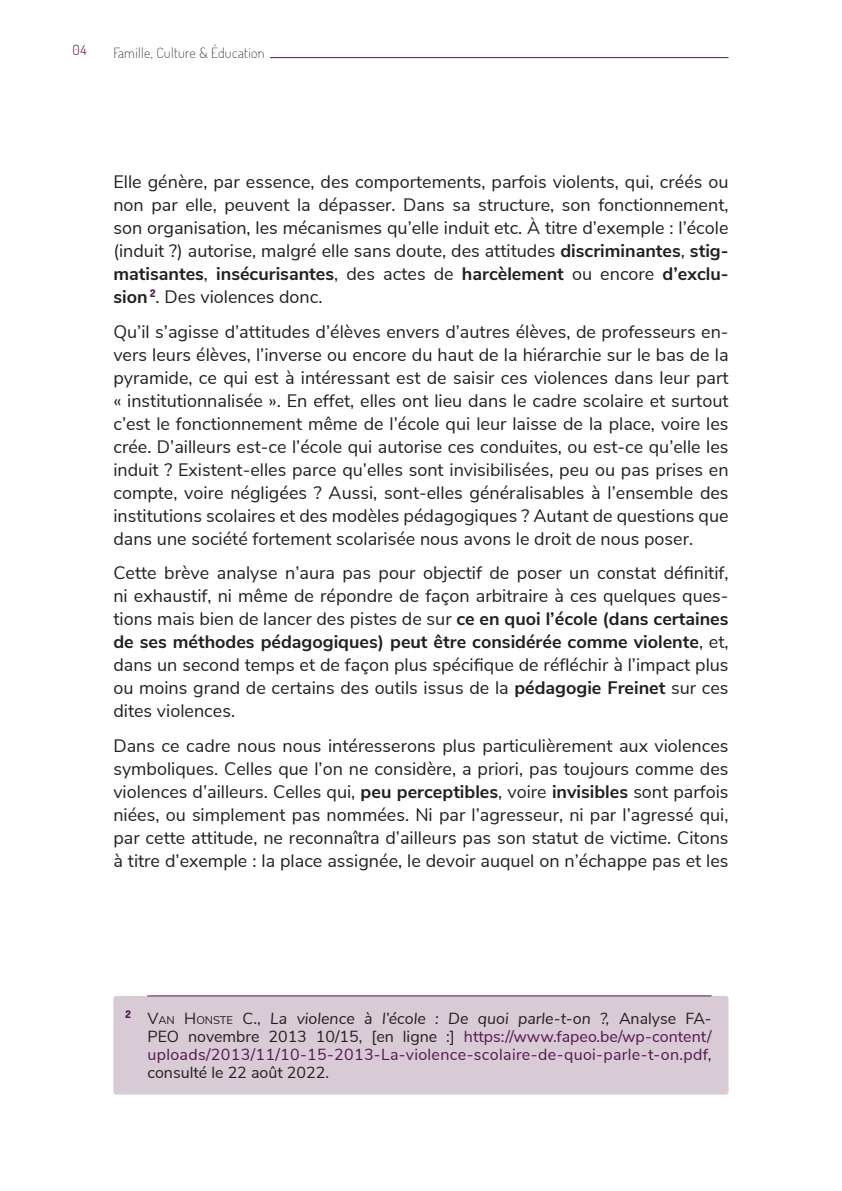
<style>
.page{position:relative;width:842px;height:1191px;background:#fff}
.page>*{position:absolute;margin:0;border:0;box-sizing:border-box;transform-origin:0 0}
.t1{font:18px/23px "Nunito Sans";color:#231f20;text-align:justify}
.t2{font:16px/18px "Nunito Sans";letter-spacing:.02em;color:#551551;text-align:justify}
.t3{font:200 14px "Dosis";letter-spacing:.025em;color:#231f20}
.t4{font:300 14px "Dosis";color:#551551}
.s1{font-weight:700}
.s2{color:#231f20}
.s3{font-size:11.2px;color:#231f20}
.s4{font-style:italic;color:#231f20}
</style>
<div class="page">
<hr style="left:113px;top:57px;width:616px;height:1px;background:#551551">
<div style="left:108px;top:52px;width:162px;height:10px;background:#fff"></div>
<div style="left:113px;top:996px;width:616px;height:98px;background:#d8cbd6;border-radius:3px"></div>
<hr style="left:147px;top:995px;width:564px;height:1px;background:#551551">
<p class="t4" style="left:73px;top:41px;width:16px">04</p>
<p class="t3" style="left:113px;top:44px;width:153px">Famille, Culture &amp; Éducation</p>
<p class="t1" style="left:113px;top:169px;width:617px">Elle génère, par essence, des comportements, parfois violents, qui, créés ou non par elle, peuvent la dépasser. Dans sa structure, son fonctionnement, son organisation, les mécanismes qu’elle induit etc. À titre d’exemple : l’école (induit ?) autorise, malgré elle sans doute, des attitudes <span class="s1">discriminantes</span>, <span class="s1">stig&shy;matisantes</span>, <span class="s1">insécurisantes</span>, des actes de <span class="s1">harcèlement</span> ou encore <span class="s1">d’exclu&shy;sion</span> <sup>2</sup>. Des violences donc.</p>
<p class="t1" style="left:113px;top:319px;width:617px">Qu’il s’agisse d’attitudes d’élèves envers d’autres élèves, de professeurs en&shy;vers leurs élèves, l’inverse ou encore du haut de la hiérarchie sur le bas de la pyramide, ce qui est à intéressant est de saisir ces violences dans leur part « institutionnalisée ». En effet, elles ont lieu dans le cadre scolaire et surtout c’est le fonctionnement même de l’école qui leur laisse de la place, voire les crée. D’ailleurs est-ce l’école qui autorise ces conduites, ou est-ce qu’elle les induit ? Existent-elles parce qu’elles sont invisibilisées, peu ou pas prises en compte, voire négligées ? Aussi, sont-elles généralisables à l’ensemble des institutions scolaires et des modèles pédagogiques ? Autant de questions que dans une société fortement scolarisée nous avons le droit de nous poser.</p>
<p class="t1" style="left:113px;top:560px;width:617px">Cette brève analyse n’aura pas pour objectif de poser un constat définitif, ni exhaustif, ni même de répondre de façon arbitraire à ces quelques ques&shy;tions mais bien de lancer des pistes de sur <span class="s1">ce en quoi l’école (dans certaines de ses méthodes pédagogiques) peut être considérée comme violente</span>, et, dans un second temps et de façon plus spécifique de réfléchir à l’impact plus ou moins grand de certains des outils issus de la <span class="s1">pédagogie Freinet</span> sur ces dites violences.</p>
<p class="t1" style="left:113px;top:733px;width:617px">Dans ce cadre nous nous intéresserons plus particulièrement aux violences symboliques. Celles que l’on ne considère, a priori, pas toujours comme des violences d’ailleurs. Celles qui, <span class="s1">peu perceptibles</span>, voire <span class="s1">invisibles</span> sont parfois niées, ou simplement pas nommées. Ni par l’agresseur, ni par l’agressé qui, par cette attitude, ne reconnaîtra d’ailleurs pas son statut de victime. Citons à titre d’exemple : la place assignée, le devoir auquel on n’échappe pas et les</p>
<p class="t2" style="left:147px;top:1008px;width:566px;text-indent:-22px"><sup>2</sup> <span class="s2">V</span><span class="s3">AN</span> <span class="s2">H</span><span class="s3">ONSTE</span> <span class="s2">C.,</span> <span class="s4">La violence à l’école : De quoi parle-t-on ?,</span> <span class="s2">Analyse FA-PEO novembre 2013 10/15, [en ligne :]</span> https://www.fapeo.be/wp-content/ uploads/2013/11/10-15-2013-La-violence-scolaire-de-quoi-parle-t-on.pdf<span class="s2">, consulté le 22 août 2022.</span></p>
</div>
